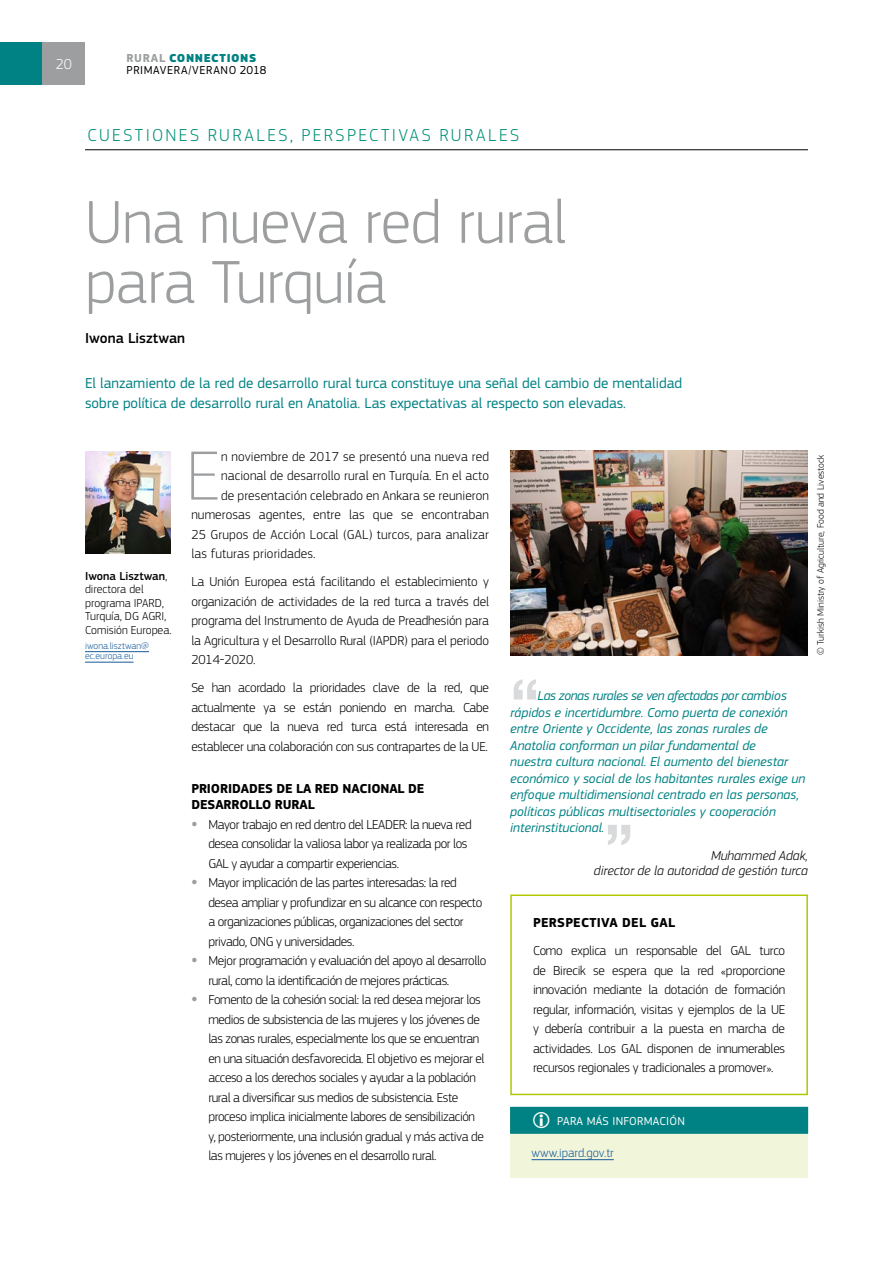
<style>
.page{position:relative;width:893px;height:1263px;background:#fff}
.page>*{position:absolute;margin:0;border:0;box-sizing:border-box;transform-origin:0 0}
.t1{font:100 72.3px "EC Square Sans Pro";color:#9c9e9f}
.t2{font:300 63px/60px "EC Square Sans Pro";letter-spacing:-.025em;color:#9c9e9f}
.t3{font:700 63px "Helvetica Neue LT Pro";color:#d9dadb}
.t4{font:300 18px "EC Square Sans Pro";letter-spacing:.135em;color:#009078}
.t5{font:15px/19.5px "EC Square Sans Pro";color:#008183}
.t6{font:500 15px "EC Square Sans Pro";color:#000}
.t7{font:300 15px "EC Square Sans Pro";color:#fff}
.t8{font:300 13.5px/19.5px "EC Square Sans Pro";letter-spacing:-.03em;color:#000}
.t9{font:italic 13.5px/16.5px "EC Square Sans Pro";color:#008183}
.t10{font:300 13.5px "EC Square Sans Pro";letter-spacing:.01em;color:#000}
.t11{font:italic 300 13.5px/15px "EC Square Sans Pro";color:#000;text-align:right}
.t12{font:700 13.5px/16.5px "EC Square Sans Pro";letter-spacing:-.01em;color:#000}
.t13{font:700 13.5px "EC Square Sans Pro";letter-spacing:.02em;color:#000}
.t14{font:300 12.75px "EC Square Sans Pro";color:#165b9a}
.t15{font:300 12px/13.5px "EC Square Sans Pro";color:#000}
.t16{font:12px/12px "EC Square Sans Pro";letter-spacing:.045em;color:#000}
.t17{font:12px "EC Square Sans Pro";letter-spacing:.02em;color:#fff}
.t18{font:300 9.75px "EC Square Sans Pro";color:#000}
.t19{font:300 9.75px/10.5px "EC Square Sans Pro";color:#165b9a}
.s1{font-weight:700;color:#9c9e9f}
.s2{font-weight:900;color:#008183}
.s3{font-weight:500}
.s4{font-weight:900;color:#9c9e9f}
.s5{font-size:22.5px;color:#fffffd}
</style>
<div class="page">
<div style="left:0;top:43px;width:43px;height:42px;background:#008183"></div>
<hr style="left:85px;top:149px;width:723px;height:1px;background:#000">
<img style="left:85px;top:452px;width:85px;height:102px">
<hr style="left:85px;top:651px;width:64px;height:1px;background:#165b9a">
<hr style="left:85px;top:662px;width:49px;height:1px;background:#165b9a">
<div style="left:510px;top:1107px;width:298px;height:71px;background:#f1f5da"></div>
<div style="left:510px;top:1107px;width:298px;height:27px;background:#008183"></div>
<hr style="left:531px;top:1159px;width:83px;height:1px;background:#165b9a">
<img style="left:510px;top:451px;width:298px;height:204px">
<div style="left:510px;top:894px;width:298px;height:201px;border:2px solid #b1c800"></div>
<div style="left:43px;top:43px;width:42px;height:42px;background:#9c9e9f"></div>
<p class="t7" style="left:56px;top:56px;width:18px">20</p>
<p class="t16" style="left:127px;top:52px;width:141px"><span class="s1">RURAL</span> <span class="s2">CONNECTIONS<br></span>PRIMAVERA/VERANO 2018</p>
<h3 class="t4" style="left:87px;top:125px;width:433px">CUESTIONES RURALES, PERSPECTIVAS RURALES</h3>
<h2 class="t2" style="left:85px;top:192px;width:483px">Una nueva red rural para Turquía</h2>
<p class="t6" style="left:85px;top:330px;width:102px">Iwona Lisztwan</p>
<p class="t5" style="left:85px;top:374px;width:599px">El lanzamiento de la red de desarrollo rural turca constituye una señal del cambio de mentalidad sobre política de desarrollo rural en Anatolia. Las expectativas al respecto son elevadas.</p>
<p class="t15" style="left:85px;top:569px;width:88px"><span class="s3">Iwona Lisztwan</span>, directora del programa IPARD,<br>Turquía, DG AGRI,<br>Comisión Europea.</p>
<p class="t19" style="left:85px;top:640px;width:65px">iwona.lisztwan@ ec.europa.eu</p>
<h1 class="t1" style="left:186px;top:433px;width:36px">E</h1>
<p class="t10" style="left:221px;top:448px;width:269px">n noviembre de 2017 se presentó una nueva red</p>
<p class="t8" style="left:221px;top:466px;width:269px">nacional de desarrollo rural en Turquía. En el acto</p>
<p class="t8" style="left:221px;top:485px;width:269px">de presentación celebrado en Ankara se reunieron</p>
<p class="t8" style="left:191px;top:505px;width:299px">numerosas agentes, entre las que se encontraban</p>
<p class="t10" style="left:191px;top:526px;width:299px">25 Grupos de Acción Local (GAL) turcos, para analizar</p>
<p class="t8" style="left:191px;top:544px;width:126px">las futuras prioridades.</p>
<p class="t8" style="left:191px;top:572px;width:299px;text-align:justify">La Unión Europea está facilitando el establecimiento y organización de actividades de la red turca a través del programa del Instrumento de Ayuda de Preadhesión para la Agricultura y el Desarrollo Rural (IAPDR) para el periodo 2014‑2020.</p>
<p class="t8" style="left:191px;top:678px;width:299px;text-align:justify">Se han acordado la prioridades clave de la red, que actualmente ya se están poniendo en marcha. Cabe destacar que la nueva red turca está interesada en establecer una colaboración con sus contrapartes de la UE.</p>
<p class="t12" style="left:191px;top:780px;width:234px">PRIORIDADES DE LA RED NACIONAL DE<br>DESARROLLO RURAL</p>
<p class="t8" style="left:208px;top:814px;width:265px;text-indent:-17px"><span class="s4">•</span> Mayor trabajo en red dentro del LEADER: la nueva red desea consolidar la valiosa labor ya realizada por los<br>GAL y ayudar a compartir experiencias.</p>
<p class="t8" style="left:208px;top:873px;width:275px;text-indent:-17px"><span class="s4">•</span> Mayor implicación de las partes interesadas: la red desea ampliar y profundizar en su alcance con respecto a organizaciones públicas, organizaciones del sector privado, ONG y universidades.</p>
<p class="t8" style="left:208px;top:951px;width:279px;text-indent:-17px"><span class="s4">•</span> Mejor programación y evaluación del apoyo al desarrollo rural, como la identificación de mejores prácticas.</p>
<p class="t8" style="left:208px;top:990px;width:278px;text-indent:-17px"><span class="s4">•</span> Fomento de la cohesión social: la red desea mejorar los medios de subsistencia de las mujeres y los jóvenes de las zonas rurales, especialmente los que se encuentran en una situación desfavorecida. El objetivo es mejorar el acceso a los derechos sociales y ayudar a la población rural a diversificar sus medios de subsistencia. Este proceso implica inicialmente labores de sensibilización y, posteriormente, una inclusión gradual y más activa de las mujeres y los jóvenes en el desarrollo rural.</p>
<p class="t18" style="left:815px;top:655px;width:202px;rotate:-90deg">© Turkish Ministry of Agriculture, Food and Livestock</p>
<h2 class="t3" style="left:510px;top:663px;width:31px">“</h2>
<p class="t9" style="left:510px;top:688px;width:296px;text-indent:27px">Las zonas rurales se ven afectadas por cambios rápidos e incertidumbre. Como puerta de conexión entre Oriente y Occidente, las zonas rurales de Anatolia conforman un pilar fundamental de<br>nuestra cultura nacional. El aumento del bienestar económico y social de los habitantes rurales exige un enfoque multidimensional centrado en las personas, políticas públicas multisectoriales y cooperación interinstitucional.</p>
<h2 class="t3" style="left:604px;top:808px;width:31px">”</h2>
<p class="t11" style="left:594px;top:848px;width:215px">Muhammed Adak,<br>director de la autoridad de gestión turca</p>
<p class="t13" style="left:533px;top:915px;width:143px">PERSPECTIVA DEL GAL</p>
<p class="t8" style="left:533px;top:941px;width:254px;text-align:justify">Como explica un responsable del GAL turco de Birecik se espera que la red «proporcione innovación mediante la dotación de formación regular, información, visitas y ejemplos de la UE y debería contribuir a la puesta en marcha de actividades. Los GAL disponen de innumerables recursos regionales y tradicionales a promover».</p>
<p class="t17" style="left:532px;top:1114px;width:155px"><span class="s5">΂</span> PARA MÁS INFORMACIÓN</p>
<p class="t14" style="left:531px;top:1145px;width:84px">www.ipard.gov.tr</p>
</div>
